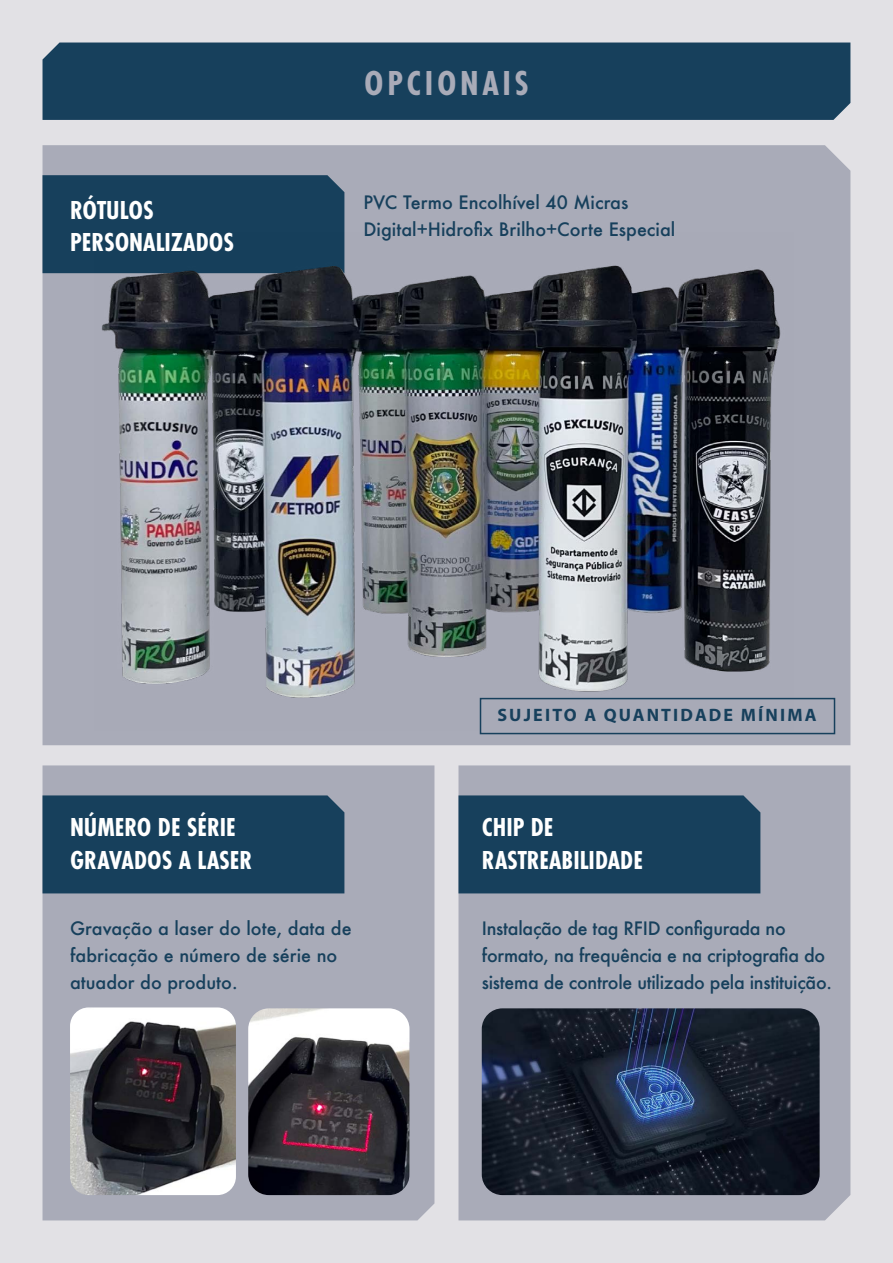
<style>
.page{position:relative;width:893px;height:1263px;background:#fff}
.page>*{position:absolute;margin:0;border:0;box-sizing:border-box;transform-origin:0 0}
.t1{font:700 36px "Futura PT Cond";letter-spacing:.1em;color:#a9abb8}
.t2{font:700 27px/32.4px "Futura PT Cond";color:#fff}
.t3{font:500 18px/27px "Futura";color:#17405c}
.t4{font:700 18px "Myriad Pro";letter-spacing:.12em;color:#17405c}
</style>
<div class="page">
<div style="left:0;top:0;width:892px;height:1263px;background:#e2e1e5"></div>
<div style="left:43px;top:145px;width:807px;height:600px;background:#a9abb8"></div>
<div style="left:43px;top:175px;width:301px;height:98px;background:#17405c"></div>
<div style="left:43px;top:765px;width:391px;height:455px;background:#a9abb8"></div>
<div style="left:458px;top:765px;width:392px;height:455px;background:#a9abb8"></div>
<div style="left:43px;top:43px;width:807px;height:77px;background:#17405c"></div>
<div style="left:43px;top:795px;width:301px;height:98px;background:#17405c"></div>
<img style="left:70px;top:1007px;width:166px;height:188px">
<img style="left:248px;top:1008px;width:161px;height:187px">
<img style="left:482px;top:1008px;width:338px;height:187px">
<img style="left:94px;top:232px;width:700px;height:498px">
<div style="left:458px;top:795px;width:302px;height:98px;background:#17405c"></div>
<div style="left:480px;top:698px;width:355px;height:36px;border:2px solid #17405c"></div>
<h2 class="t2" style="left:70px;top:193px;width:166px">RÓTULOS<br>PERSONALIZADOS</h2>
<h1 class="t1" style="left:364px;top:62px;width:166px">OPCIONAIS</h1>
<p class="t3" style="left:364px;top:189px;width:313px">PVC Termo Encolhível 40 Micras<br>Digital+Hidrofix Brilho+Corte Especial</p>
<h2 class="t2" style="left:70px;top:811px;width:184px">NÚMERO DE SÉRIE<br>GRAVADOS A LASER</h2>
<p class="t3" style="left:70px;top:915px;width:283px">Gravação a laser do lote, data de fabricação e número de série no atuador do produto.</p>
<p class="t4" style="left:497px;top:703px;width:321px">SUJEITO A QUANTIDADE MÍNIMA</p>
<h2 class="t2" style="left:482px;top:811px;width:163px">CHIP DE<br>RASTREABILIDADE</h2>
<p class="t3" style="left:482px;top:915px;width:352px">Instalação de tag RFID configurada no formato, na frequência e na criptografia do sistema de controle utilizado pela instituição.</p>
</div>
